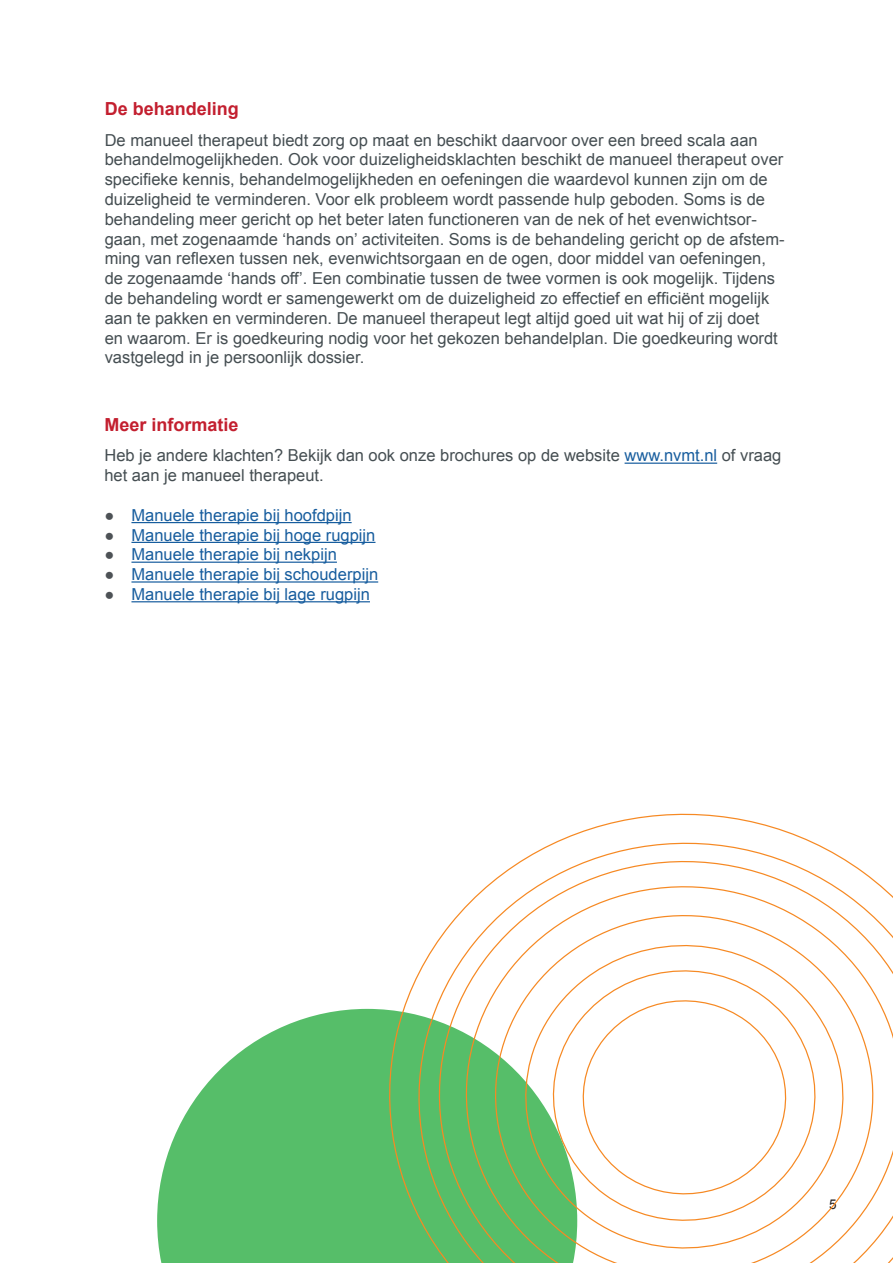
<style>
.page{position:relative;width:893px;height:1263px;background:#fff}
.page>*{position:absolute;margin:0;border:0;box-sizing:border-box;transform-origin:0 0}
.t1{font:700 18px "Arial";color:#c31f2f}
.t2{font:16.5px/19.8px "Arial";color:#454e52}
.t3{font:16.5px "Arial";color:#175d9e}
.t4{font:13.5px "Arial";color:#231f20}
.s1{color:#175d9e}
.s2{color:#4d5256}
</style>
<div class="page">
<hr style="left:625px;top:463px;width:92px;height:1px;background:#175d9e">
<hr style="left:131px;top:522px;width:221px;height:1px;background:#175d9e">
<hr style="left:131px;top:542px;width:244px;height:1px;background:#175d9e">
<hr style="left:131px;top:562px;width:206px;height:1px;background:#175d9e">
<hr style="left:131px;top:581px;width:247px;height:2px;background:#175d9e">
<hr style="left:131px;top:601px;width:239px;height:1px;background:#175d9e">
<svg style="left:157px;top:1009px;width:193px;height:254px;fill:#56be69"></svg>
<div style="left:350px;top:1008px;width:33px;height:255px;background:#56be69"></div>
<svg style="left:383px;top:813px;width:403px;height:450px"></svg>
<svg style="left:406px;top:831px;width:440px;height:432px"></svg>
<svg style="left:436px;top:860px;width:452px;height:403px"></svg>
<svg style="left:469px;top:892px;width:424px;height:371px"></svg>
<svg style="left:504px;top:926px;width:361px;height:337px"></svg>
<svg style="left:535px;top:955px;width:298px;height:283px"></svg>
<svg style="left:568px;top:988px;width:232px;height:220px"></svg>
<p class="t1" style="left:105px;top:97px;width:136px">De behandeling</p>
<p class="t2" style="left:105px;top:130px;width:681px">De manueel therapeut biedt zorg op maat en beschikt daarvoor over een breed scala aan behandelmogelijkheden. Ook voor duizeligheidsklachten beschikt de manueel therapeut over specifieke kennis, behandelmogelijkheden en oefeningen die waardevol kunnen zijn om de duizeligheid te verminderen. Voor elk probleem wordt passende hulp geboden. Soms is de behandeling meer gericht op het beter laten functioneren van de nek of het evenwichtsor&shy;gaan, met zogenaamde ‘hands on’ activiteiten. Soms is de behandeling gericht op de afstem&shy;ming van reflexen tussen nek, evenwichtsorgaan en de ogen, door middel van oefeningen, de zogenaamde ‘hands off’. Een combinatie tussen de twee vormen is ook mogelijk. Tijdens de behandeling wordt er samengewerkt om de duizeligheid zo effectief en efficiënt mogelijk aan te pakken en verminderen. De manueel therapeut legt altijd goed uit wat hij of zij doet<br>en waarom. Er is goedkeuring nodig voor het gekozen behandelplan. Die goedkeuring wordt vastgelegd in je persoonlijk dossier.</p>
<p class="t1" style="left:104px;top:413px;width:136px">Meer informatie</p>
<p class="t2" style="left:104px;top:446px;width:678px">Heb je andere klachten? Bekijk dan ook onze brochures op de website <span class="s1">www.nvmt.nl</span> of vraag het aan je manueel therapeut.</p>
<p class="t3" style="left:104px;top:504px;width:249px"><span class="s2">●</span> Manuele therapie bij hoofdpijn</p>
<p class="t3" style="left:104px;top:524px;width:272px"><span class="s2">●</span> Manuele therapie bij hoge rugpijn</p>
<p class="t3" style="left:104px;top:544px;width:234px"><span class="s2">●</span> Manuele therapie bij nekpijn</p>
<p class="t3" style="left:104px;top:564px;width:275px"><span class="s2">●</span> Manuele therapie bij schouderpijn</p>
<p class="t3" style="left:104px;top:583px;width:267px"><span class="s2">●</span> Manuele therapie bij lage rugpijn</p>
<p class="t4" style="left:829px;top:1195px;width:9px">5</p>
</div>
